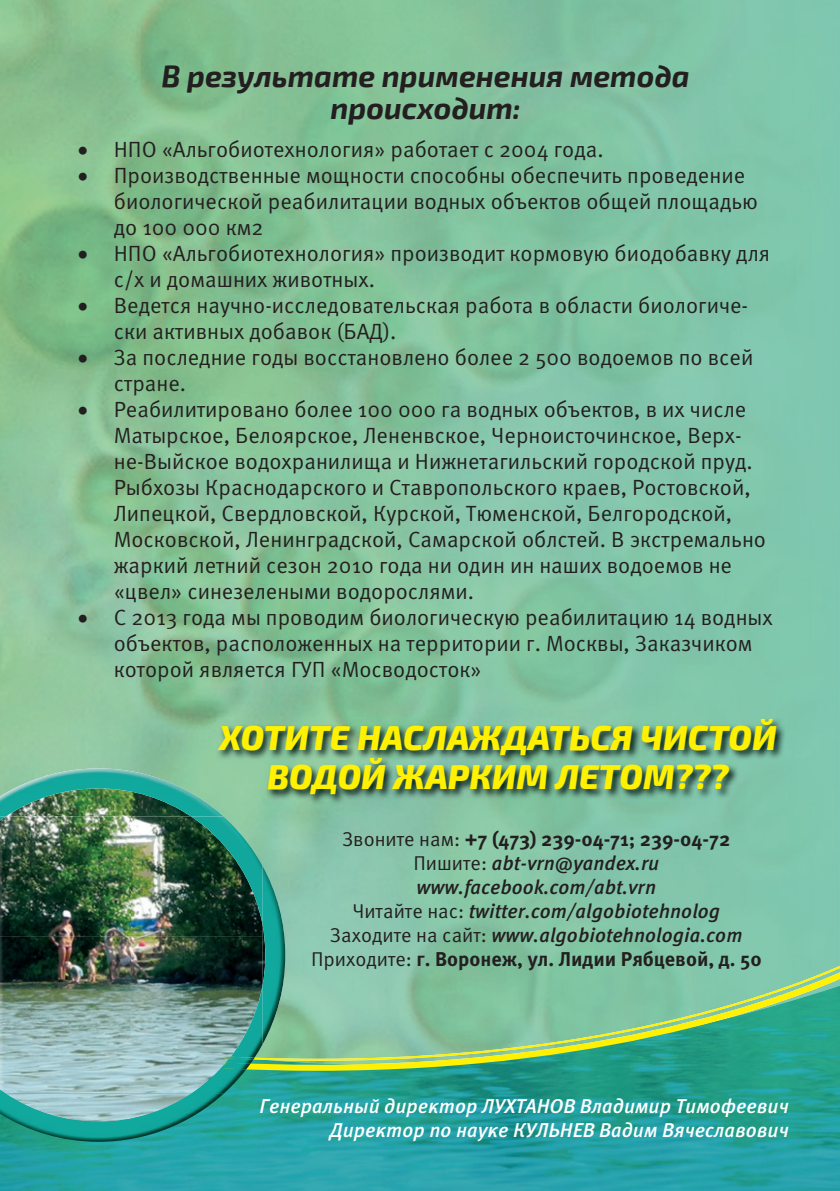
<style>
.page{position:relative;width:840px;height:1191px;background:#fff}
.page>*{position:absolute;margin:0;border:0;box-sizing:border-box;transform-origin:0 0}
.t1{font:italic 800 34px/39.2px "Exo 2";color:#fff101;text-align:center}
.t2{font:italic 700 30px/32px "Exo 2";color:#231f20;text-align:center}
.t3{font:22px/26px "Meta Pro";color:#231f20}
.t4{font:italic 500 20px/24px "Meta Pro";color:#231f20;text-align:center}
.t5{font:italic 500 20px/24px "Meta Pro";color:#fff;text-align:right}
.s1{font-weight:400;font-style:normal}
.s2{font-weight:700;font-style:normal}
</style>
<div class="page">
<img style="left:210px;top:0;width:70px;height:865px">
<img style="left:0;top:0;width:69px;height:768px">
<img style="left:69px;top:0;width:71px;height:768px">
<img style="left:630px;top:1070px;width:209px;height:121px">
<img style="left:490px;top:1070px;width:140px;height:121px">
<img style="left:140px;top:1070px;width:350px;height:121px">
<img style="left:0;top:1141px;width:69px;height:50px">
<img style="left:69px;top:1141px;width:71px;height:50px">
<svg style="left:285px;top:955px;width:554px;height:5px;background:#83c5a7"></svg>
<svg style="left:253px;top:960px;width:586px;height:110px;background:#77bf92"></svg>
<img style="left:216px;top:718px;width:569px;height:87px">
<img style="left:0;top:816px;width:262px;height:120px">
<img style="left:0;top:936px;width:131px;height:64px">
<img style="left:131px;top:936px;width:131px;height:112px">
<img style="left:0;top:1000px;width:173px;height:93px">
<img style="left:173px;top:1048px;width:58px;height:45px">
<img style="left:0;top:768px;width:223px;height:48px">
<img style="left:262px;top:865px;width:23px;height:180px">
<img style="left:0;top:1093px;width:224px;height:48px">
<img style="left:191px;top:816px;width:71px;height:107px">
<svg style="left:0;top:816px;width:6px;height:4px"></svg>
<svg style="left:0;top:1089px;width:5px;height:4px"></svg>
<img style="left:231px;top:986px;width:31px;height:71px">
<img style="left:191px;top:1056px;width:62px;height:37px">
<img style="left:229px;top:1056px;width:25px;height:3px">
<img style="left:224px;top:1062px;width:26px;height:7px">
<h2 class="t2" style="left:161px;top:61px;width:529px">В результате применения метода происходит:</h2>
<p class="t3" style="left:78px;top:137px;width:527px">• НПО «Альгобиотехнология» работает с 2004 года.</p>
<p class="t3" style="left:114px;top:163px;width:645px;text-indent:-36px">• Производственные мощности способны обеспечить проведение биологической реабилитации водных объектов общей площадью до 100 000 км2</p>
<p class="t3" style="left:114px;top:241px;width:657px;text-indent:-36px">• НПО «Альгобиотехнология» производит кормовую биодобавку для с/х и домашних животных.</p>
<p class="t3" style="left:114px;top:293px;width:635px;text-indent:-36px">• Ведется научно-исследовательская работа в области биологиче&shy;ски активных добавок (БАД).</p>
<p class="t3" style="left:114px;top:345px;width:640px;text-indent:-36px">• За последние годы восстановлено более 2 500 водоемов по всей стране.</p>
<p class="t3" style="left:114px;top:397px;width:653px;text-indent:-36px">• Реабилитировано более 100 000 га водных объектов, в их числе Матырское, Белоярское, Лененвское, Черноисточинское, Верх&shy;не-Выйское водохранилища и Нижнетагильский городской пруд.<br>Рыбхозы Краснодарского и Ставропольского краев, Ростовской, Липецкой, Свердловской, Курской, Тюменской, Белгородской, Московской, Ленинградской, Самарской облстей. В экстремально жаркий летний сезон 2010 года ни один ин наших водоемов не «цвел» синезелеными водорослями.</p>
<p class="t3" style="left:114px;top:605px;width:660px;text-indent:-36px">• С 2013 года мы проводим биологическую реабилитацию 14 водных объектов, расположенных на территории г. Москвы, Заказчиком которой является ГУП «Мосводосток»</p>
<h1 class="t1" style="left:219px;top:719px;width:558px">ХОТИТЕ НАСЛАЖДАТЬСЯ ЧИСТОЙ<br>ВОДОЙ ЖАРКИМ ЛЕТОМ???</h1>
<p class="t4" style="left:311px;top:827px;width:452px"><span class="s1">Звоните нам:</span> <span class="s2">+7 (473) 239-04-71; 239-04-72<br></span><span class="s1">Пишите:</span> abt-vrn@yandex.ru www.facebook.com/abt.vrn<br><span class="s1">Читайте нас:</span> twitter.com/algobiotehnolog <span class="s1">Заходите на сайт:</span> www.algobiotehnologia.com <span class="s1">Приходите:</span> <span class="s2">г. Воронеж, ул. Лидии Рябцевой, д. 50</span></p>
<p class="t5" style="left:259px;top:1094px;width:530px">Генеральный директор ЛУХТАНОВ Владимир Тимофеевич<br>Директор по науке КУЛЬНЕВ Вадим Вячеславович</p>
</div>
